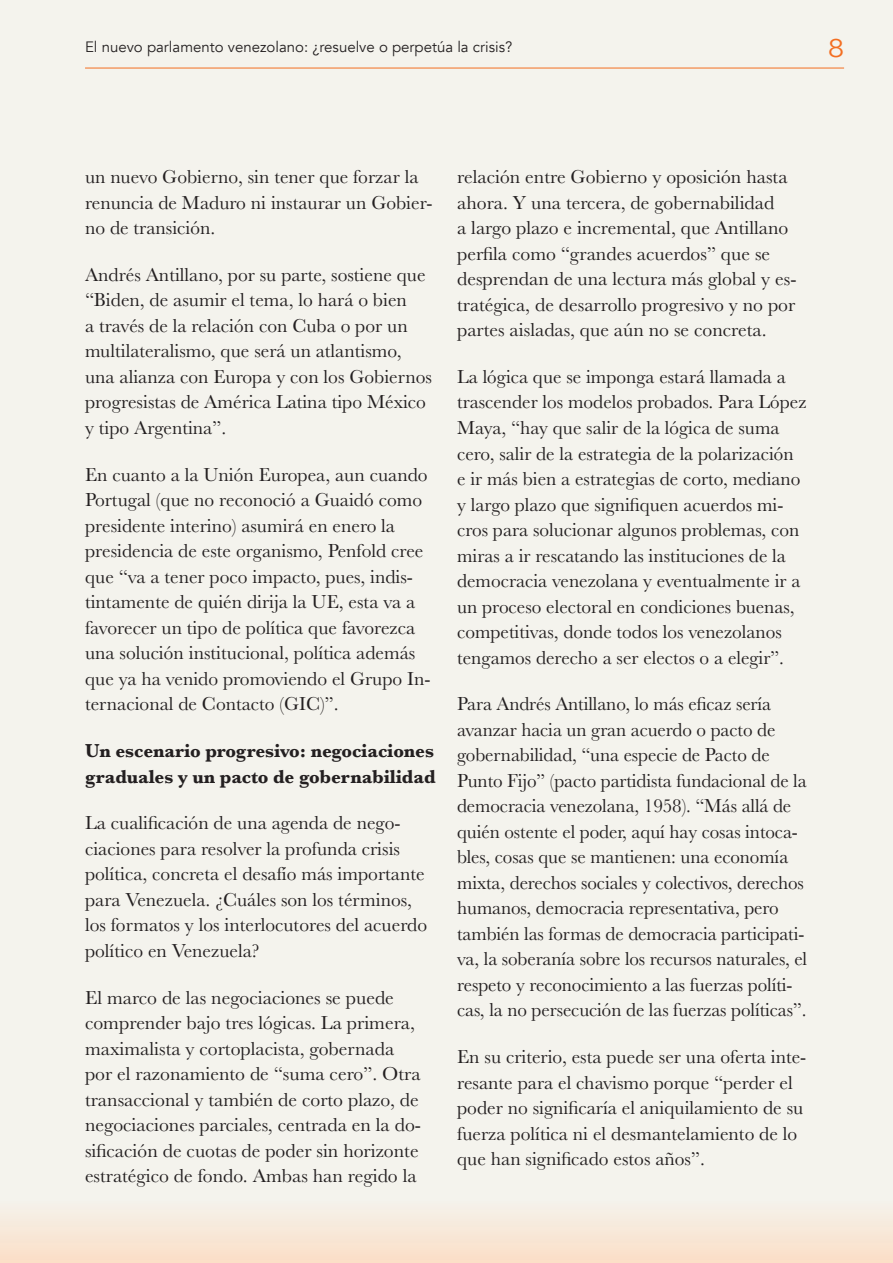
<style>
.page{position:relative;width:893px;height:1263px;background:#f4f3ed}
.page>*{position:absolute;margin:0;border:0;box-sizing:border-box;transform-origin:0 0}
.t1{font:300 25.5px "Avenir";color:#f36e21;scale:1.2 1}
.TEXTO{font:19.5px/25.5px "Baskerville";color:#231f20}
.SUBTÍTULO{font:700 19.5px/25.5px "Baskerville";letter-spacing:-.005em;color:#231f20}
.t2{font:15px "Avenir";color:#231f20}
</style>
<div class="page">
<div style="left:0;top:1200px;width:893px;height:63px;background:linear-gradient(to bottom,#f4f3ec,#fbdec6)"></div>
<hr style="left:85px;top:68px;width:759px;height:1px;background:#f36e21">
<p class="t2" style="left:85px;top:38px;width:429px">El nuevo parlamento venezolano: ¿resuelve o perpetúa la crisis?</p>
<h1 class="t1" style="left:828px;top:34px;width:15px">8</h1>
<p class="TEXTO" style="left:85px;top:164px;width:349px">un nuevo Gobierno, sin tener que forzar la renuncia de Maduro ni instaurar un Gobier&shy;no de transición.</p>
<p class="TEXTO" style="left:85px;top:262px;width:348px">Andrés Antillano, por su parte, sostiene que “Biden, de asumir el tema, lo hará o bien<br>a través de la relación con Cuba o por un multilateralismo, que será un atlantismo, una alianza con Europa y con los Gobiernos progresistas de América Latina tipo México y tipo Argentina”.</p>
<p class="TEXTO" style="left:85px;top:462px;width:347px">En cuanto a la Unión Europea, aun cuando Portugal (que no reconoció a Guaidó como presidente interino) asumirá en enero la presidencia de este organismo, Penfold cree que “va a tener poco impacto, pues, indis&shy;tintamente de quién dirija la UE, esta va a favorecer un tipo de política que favorezca una solución institucional, política además que ya ha venido promoviendo el Grupo In&shy;ternacional de Contacto (GIC)”.</p>
<p class="SUBTÍTULO" style="left:85px;top:738px;width:352px">Un escenario progresivo: negociaciones graduales y un pacto de gobernabilidad</p>
<p class="TEXTO" style="left:85px;top:810px;width:344px">La cualificación de una agenda de nego&shy;ciaciones para resolver la profunda crisis política, concreta el desafío más importante para Venezuela. ¿Cuáles son los términos, los formatos y los interlocutores del acuerdo político en Venezuela?</p>
<p class="TEXTO" style="left:85px;top:985px;width:337px">El marco de las negociaciones se puede comprender bajo tres lógicas. La primera, maximalista y cortoplacista, gobernada por el razonamiento de “suma cero”. Otra transaccional y también de corto plazo, de negociaciones parciales, centrada en la do&shy;sificación de cuotas de poder sin horizonte estratégico de fondo. Ambas han regido la</p>
<p class="TEXTO" style="left:457px;top:164px;width:341px">relación entre Gobierno y oposición hasta ahora. Y una tercera, de gobernabilidad<br>a largo plazo e incremental, que Antillano perfila como “grandes acuerdos” que se desprendan de una lectura más global y es&shy;tratégica, de desarrollo progresivo y no por partes aisladas, que aún no se concreta.</p>
<p class="TEXTO" style="left:457px;top:364px;width:351px">La lógica que se imponga estará llamada a trascender los modelos probados. Para López Maya, “hay que salir de la lógica de suma cero, salir de la estrategia de la polarización e ir más bien a estrategias de corto, mediano y largo plazo que signifiquen acuerdos mi&shy;cros para solucionar algunos problemas, con miras a ir rescatando las instituciones de la democracia venezolana y eventualmente ir a un proceso electoral en condiciones buenas, competitivas, donde todos los venezolanos tengamos derecho a ser electos o a elegir”.</p>
<p class="TEXTO" style="left:457px;top:691px;width:352px">Para Andrés Antillano, lo más eficaz sería avanzar hacia un gran acuerdo o pacto de gobernabilidad, “una especie de Pacto de Punto Fijo” (pacto partidista fundacional de la democracia venezolana, 1958). “Más allá de quién ostente el poder, aquí hay cosas intoca&shy;bles, cosas que se mantienen: una economía mixta, derechos sociales y colectivos, derechos humanos, democracia representativa, pero también las formas de democracia participati&shy;va, la soberanía sobre los recursos naturales, el respeto y reconocimiento a las fuerzas políti&shy;cas, la no persecución de las fuerzas políticas”.</p>
<p class="TEXTO" style="left:457px;top:1044px;width:351px">En su criterio, esta puede ser una oferta inte&shy;resante para el chavismo porque “perder el poder no significaría el aniquilamiento de su fuerza política ni el desmantelamiento de lo que han significado estos años”.</p>
</div>
